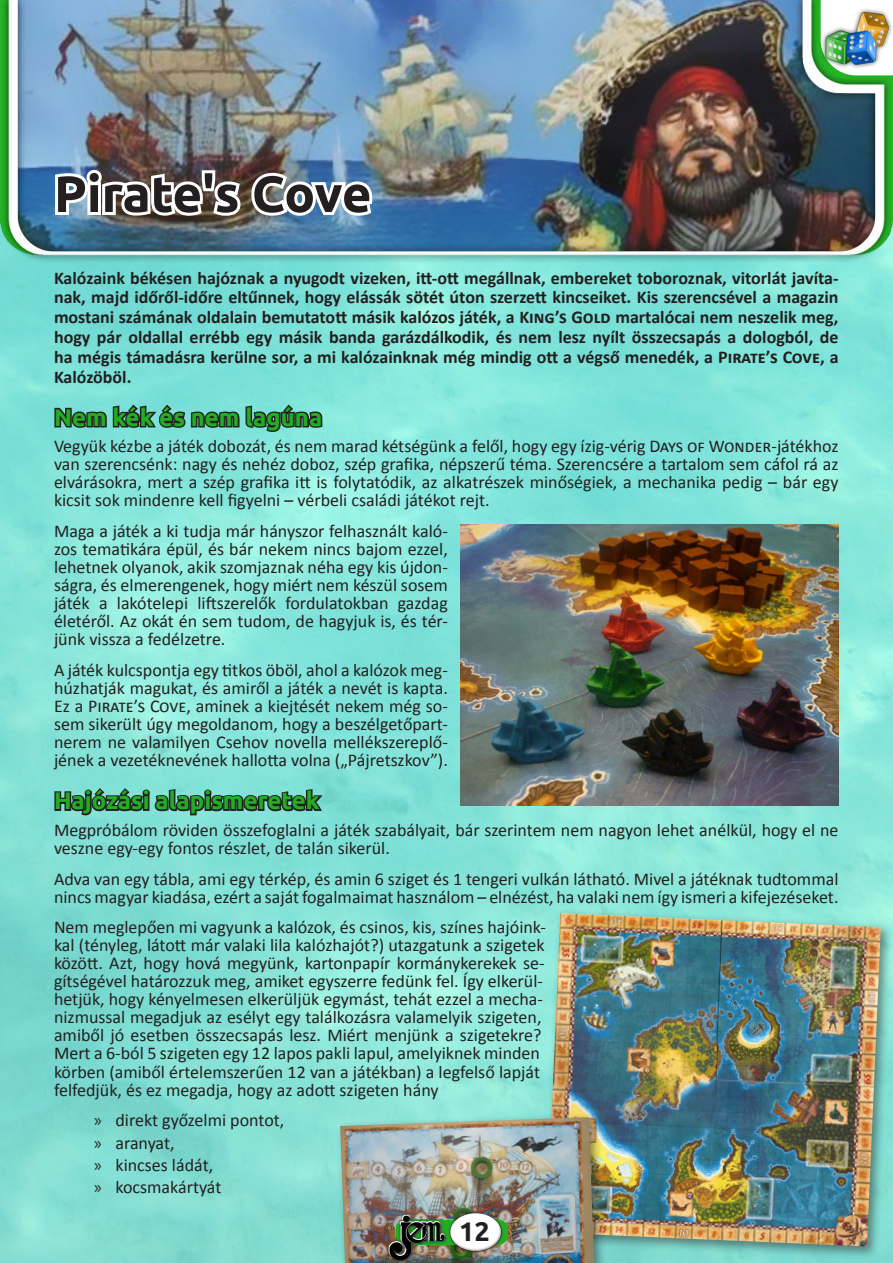
<style>
.page{position:relative;width:893px;height:1263px;background:#fff}
.page>*{position:absolute;margin:0;border:0;box-sizing:border-box;transform-origin:0 0}
.Cikk_-_Cím_Ismertető{font:700 51px "Ubuntu";letter-spacing:-.01em;color:#231f20}
.t1{font:700 27px "Ubuntu";color:#231f20}
.Cikk_-_Alcím{font:700 24px "Ubuntu";color:#23ad23}
.Cikk_-_Szöveg{font:18px/18px "Calibri";color:#231f20;text-align:justify}
.Cikk_-_Bevezető{font:700 18px/19.8px "Calibri";color:#231f20;text-align:justify}
.s1{font-family:"Myriad Pro"}
</style>
<div class="page">
<img style="left:0;top:264px;width:893px;height:999px">
<svg style="left:53px;top:402px;width:271px;height:32px;background:#568e89"></svg>
<svg style="left:53px;top:786px;width:273px;height:31px;background:#558681"></svg>
<div style="left:542px;top:909px;width:351px;height:351px;background:#231f20;opacity:.5"></div>
<img style="left:546px;top:913px;width:335px;height:333px">
<div style="left:335px;top:1113px;width:274px;height:150px;background:#231f20;opacity:.5"></div>
<img style="left:340px;top:1117px;width:254px;height:146px">
<img style="left:461px;top:524px;width:378px;height:282px">
<img style="left:386px;top:1211px;width:121px;height:51px">
<img style="left:0;top:0;width:893px;height:264px">
<img style="left:52px;top:166px;width:323px;height:54px">
<img style="left:819px;top:7px;width:74px;height:62px">
<p class="Cikk_-_Cím_Ismertető" style="left:54px;top:163px;width:319px">Pirate's Cove</p>
<p class="Cikk_-_Bevezető" style="left:54px;top:268px;width:786px">Kalózaink békésen hajóznak a nyugodt vizeken, itt-ott megállnak, embereket toboroznak, vitorlát javíta&shy;nak, majd időről-időre eltűnnek, hogy elássák sötét úton szerzett kincseiket. Kis szerencsével a magazin mostani számának oldalain bemutatott másik kalózos játék, a King’s Gold martalócai nem neszelik meg, hogy pár oldallal errébb egy másik banda garázdálkodik, és nem lesz nyílt összecsapás a dologból, de ha mégis támadásra kerülne sor, a mi kalózainknak még mindig ott a végső menedék, a Pirate’s Cove, a Kalózöböl.</p>
<p class="Cikk_-_Alcím" style="left:54px;top:403px;width:270px">Nem kék és nem lagúna</p>
<p class="Cikk_-_Szöveg" style="left:54px;top:437px;width:786px">Vegyük kézbe a játék dobozát, és nem marad kétségünk a felől, hogy egy ízig-vérig Days of Wonder-játékhoz van szerencsénk: nagy és nehéz doboz, szép grafika, népszerű téma. Szerencsére a tartalom sem cáfol rá az elvárásokra, mert a szép grafika itt is folytatódik, az alkatrészek minőségiek, a mechanika pedig – bár egy kicsit sok mindenre kell figyelni – vérbeli családi játékot rejt.</p>
<p class="Cikk_-_Szöveg" style="left:54px;top:522px;width:395px">Maga a játék a ki tudja már hányszor felhasznált kaló&shy;zos tematikára épül, és bár nekem nincs bajom ezzel, lehetnek olyanok, akik szomjaznak néha egy kis újdon&shy;ságra, és elmerengenek, hogy miért nem készül sosem játék a lakótelepi liftszerelők fordulatokban gazdag életéről. Az okát én sem tudom, de hagyjuk is, és tér&shy;jünk vissza a fedélzetre.</p>
<p class="Cikk_-_Szöveg" style="left:54px;top:661px;width:395px">A játék kulcspontja egy titkos öböl, ahol a kalózok meg&shy;húzhatják magukat, és amiről a játék a nevét is kapta.<br>Ez a Pirate’s Cove, aminek a kiejtését nekem még so&shy;sem sikerült úgy megoldanom, hogy a beszélgetőpart&shy;nerem ne valamilyen Csehov novella mellékszereplő&shy;jének a vezetéknevének hallotta volna („Pájretszkov”).</p>
<p class="Cikk_-_Alcím" style="left:54px;top:786px;width:267px">Hajózási alapismeretek</p>
<p class="Cikk_-_Szöveg" style="left:54px;top:821px;width:786px">Megpróbálom röviden összefoglalni a játék szabályait, bár szerintem nem nagyon lehet anélkül, hogy el ne veszne egy-egy fontos részlet, de talán sikerül.</p>
<p class="Cikk_-_Szöveg" style="left:54px;top:870px;width:786px">Adva van egy tábla, ami egy térkép, és amin 6 sziget és 1 tengeri vulkán látható. Mivel a játéknak tudtommal nincs magyar kiadása, ezért a saját fogalmaimat használom – elnézést, ha valaki nem így ismeri a kifejezéseket.</p>
<p class="Cikk_-_Szöveg" style="left:54px;top:918px;width:493px;text-align:left">Nem meglepően mi vagyunk a kalózok, és csinos, kis, színes hajóink&shy;kal (tényleg, látott már valaki lila kalózhajót?) utazgatunk a szigetek között. Azt, hogy hová megyünk, kartonpapír kormánykerekek se&shy;gítségével határozzuk meg, amiket egyszerre fedünk fel. Így elkerül&shy;hetjük, hogy kényelmesen elkerüljük egymást, tehát ezzel a mecha&shy;nizmussal megadjuk az esélyt egy találkozásra valamelyik szigeten, amiből jó esetben összecsapás lesz. Miért menjünk a szigetekre?<br>Mert a 6-ból 5 szigeten egy 12 lapos pakli lapul, amelyiknek minden körben (amiből értelemszerűen 12 van a játékban) a legfelső lapját felfedjük, és ez megadja, hogy az adott szigeten hány</p>
<p class="Cikk_-_Szöveg" style="left:94px;top:1111px;width:192px"><span class="s1">»</span> direkt győzelmi pontot,</p>
<p class="Cikk_-_Szöveg" style="left:94px;top:1133px;width:82px"><span class="s1">»</span> aranyat,</p>
<p class="Cikk_-_Szöveg" style="left:94px;top:1156px;width:120px"><span class="s1">»</span> kincses ládát,</p>
<p class="Cikk_-_Szöveg" style="left:94px;top:1178px;width:129px"><span class="s1">»</span> kocsmakártyát</p>
<p class="t1" style="left:459px;top:1215px;width:32px">12</p>
</div>
